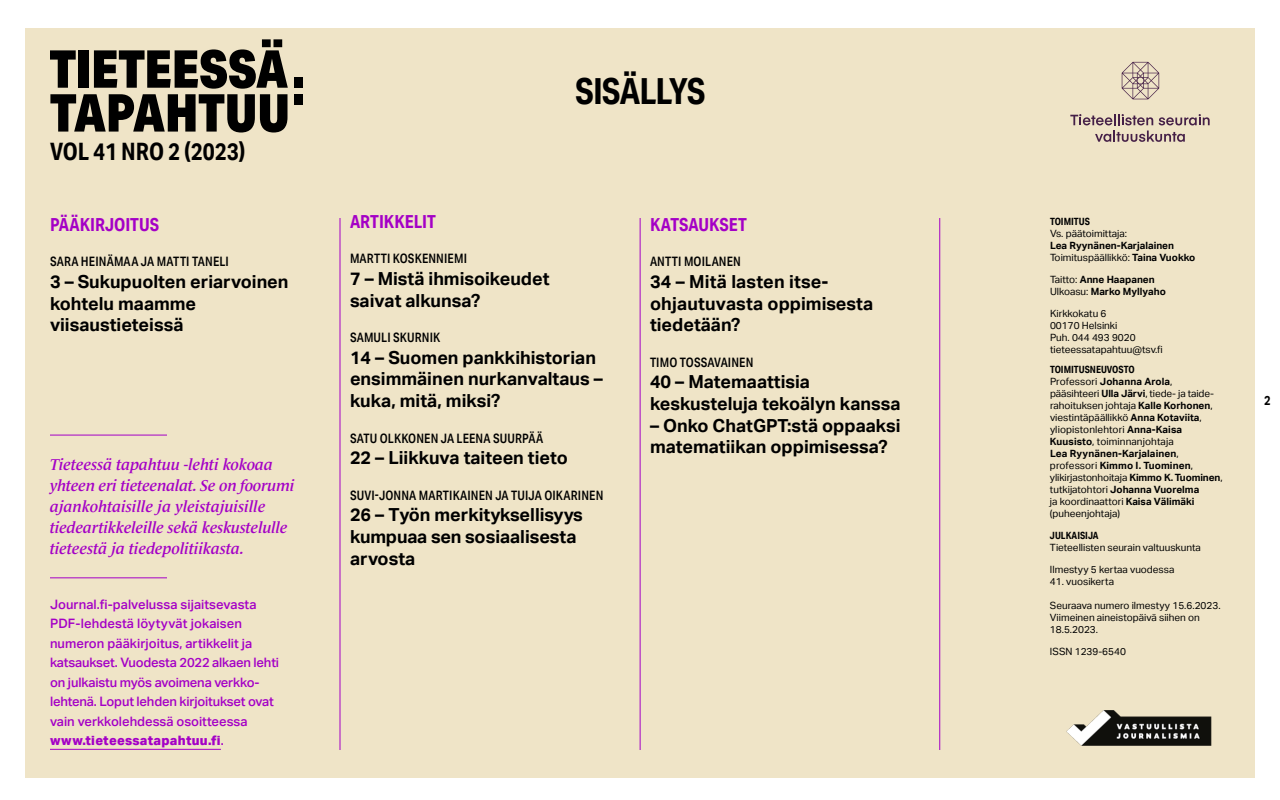
<style>
.page{position:relative;width:1280px;height:800px;background:#fff}
.page>*{position:absolute;margin:0;border:0;box-sizing:border-box;transform-origin:0 0}
.Sis_-_otsikko_1{font:700 36px "Aktiv Grotesk Cd";letter-spacing:-.025em;color:#000}
.Sis_-_lehden_numerot{font:700 24px "Aktiv Grotesk Cd";color:#000}
.t1{font:700 18px/21.6px "Aktiv Grotesk";color:#000}
.t2{font:700 18px "Aktiv Grotesk Cd";color:#a400c6}
.t3{font:italic 600 16px/21px "Le Monde Journal Std";color:#a400c6}
.t4{font:500 13px/19.5px "Aktiv Grotesk";letter-spacing:-.005em;color:#a400c6}
.t5{font:500 13px "Aktiv Grotesk Cd";letter-spacing:.01em;color:#000}
.t6{font:700 13px "Aktiv Grotesk Cd";color:#000}
.Apinalaatikko_-_L1{font:10px/12px "Aktiv Grotesk";color:#000}
.Apinalaatikko_-_L1-2{font:700 10px/12px "Aktiv Grotesk";color:#000}
.Apinalaatikko_-_otsi{font:700 10px "Aktiv Grotesk Cd";color:#000}
.s1{font-weight:800}
.s2{font-weight:400}
.s3{font-weight:700}
</style>
<div class="page">
<div style="left:25px;top:28px;width:1230px;height:750px;background:#efe4c7"></div>
<hr style="left:340px;top:218px;width:1px;height:532px;background:#a400c6">
<hr style="left:640px;top:218px;width:1px;height:532px;background:#a400c6">
<hr style="left:940px;top:218px;width:1px;height:532px;background:#a400c6">
<svg style="left:50px;top:39px;width:238px;height:94px"></svg>
<div style="left:294px;top:77px;width:9px;height:11px;background:#000"></div>
<div style="left:294px;top:94px;width:9px;height:11px;background:#000"></div>
<hr style="left:50px;top:749px;width:171px;height:1px;background:#a400c6">
<hr style="left:50px;top:435px;width:117px;height:1px;background:#a400c6">
<hr style="left:50px;top:578px;width:117px;height:1px;background:#a400c6">
<svg style="left:1070px;top:114px;width:83px;height:11px"></svg>
<svg style="left:1159px;top:114px;width:51px;height:11px"></svg>
<svg style="left:1095px;top:131px;width:90px;height:11px"></svg>
<svg style="left:1122px;top:62px;width:37px;height:37px"></svg>
<img style="left:1066px;top:710px;width:146px;height:36px">
<p class="Sis_-_lehden_numerot" style="left:50px;top:137px;width:197px">VOL 41 NRO 2 (2023)</p>
<p class="t2" style="left:50px;top:213px;width:111px">PÄÄKIRJOITUS</p>
<p class="t5" style="left:50px;top:254px;width:180px">SARA HEINÄMAA JA MATTI TANELI</p>
<p class="t1" style="left:50px;top:271px;width:240px">3 – Sukupuolten eriarvoinen kohtelu maamme viisaustieteissä</p>
<p class="t3" style="left:50px;top:454px;width:246px">Tieteessä tapahtuu -lehti kokoaa yhteen eri tieteenalat. Se on foorumi ajankohtaisille ja yleistajuisille tiedeartikkeleille sekä keskustelulle tieteestä ja tiedepolitiikasta.</p>
<p class="t4" style="left:50px;top:595px;width:231px">Journal.fi-palvelussa sijaitsevasta PDF-lehdestä löytyvät jokaisen numeron pääkirjoitus, artikkelit ja katsaukset. Vuodesta 2022 alkaen lehti on julkaistu myös avoimena verkko&shy;lehtenä. Loput lehden kirjoitukset ovat vain verkkolehdessä osoitteessa <span class="s1">www.tieteessatapahtuu.fi</span>.</p>
<h1 class="Sis_-_otsikko_1" style="left:575px;top:69px;width:132px">SISÄLLYS</h1>
<p class="t2" style="left:350px;top:210px;width:87px">ARTIKKELIT</p>
<p class="t5" style="left:350px;top:251px;width:119px">MARTTI KOSKENNIEMI</p>
<p class="t1" style="left:350px;top:268px;width:201px">7 – Mistä ihmisoikeudet saivat alkunsa?</p>
<p class="t5" style="left:350px;top:330px;width:92px">SAMULI SKURNIK</p>
<p class="t1" style="left:350px;top:347px;width:254px">14 – Suomen pankkihistorian ensimmäinen nurkanvaltaus – kuka, mitä, miksi?</p>
<p class="t5" style="left:350px;top:430px;width:195px">SATU OLKKONEN JA LEENA SUURPÄÄ</p>
<p class="t1" style="left:350px;top:447px;width:219px">22 – Liikkuva taiteen tieto</p>
<p class="t5" style="left:350px;top:487px;width:255px">SUVI-JONNA MARTIKAINEN JA TUIJA OIKARINEN</p>
<p class="t1" style="left:350px;top:504px;width:234px">26 – Työn merkityksellisyys kumpuaa sen sosiaalisesta arvosta</p>
<p class="t2" style="left:650px;top:213px;width:98px">KATSAUKSET</p>
<p class="t5" style="left:650px;top:254px;width:93px">ANTTI MOILANEN</p>
<p class="t1" style="left:650px;top:271px;width:225px">34 – Mitä lasten itse&shy;ohjautuvasta oppimisesta tiedetään?</p>
<p class="t5" style="left:650px;top:354px;width:105px">TIMO TOSSAVAINEN</p>
<p class="t1" style="left:650px;top:371px;width:252px">40 – Matemaattisia keskusteluja tekoälyn kanssa</p>
<p class="t1" style="left:650px;top:415px;width:252px">– Onko ChatGPT:stä oppaaksi matematiikan oppimisessa?</p>
<p class="Apinalaatikko_-_otsi" style="left:1050px;top:215px;width:41px">TOIMITUS</p>
<p class="Apinalaatikko_-_L1-2" style="left:1050px;top:228px;width:126px"><span class="s2">Vs. päätoimittaja:<br></span>Lea Ryynänen-Karjalainen</p>
<p class="Apinalaatikko_-_L1" style="left:1050px;top:252px;width:147px">Toimituspäällikkö: <span class="s3">Taina Vuokko</span></p>
<p class="Apinalaatikko_-_L1-2" style="left:1050px;top:274px;width:106px"><span class="s2">Taitto:</span> Anne Haapanen</p>
<p class="Apinalaatikko_-_L1-2" style="left:1050px;top:286px;width:117px"><span class="s2">Ulkoasu:</span> Marko Myllyaho</p>
<p class="Apinalaatikko_-_L1" style="left:1050px;top:308px;width:58px">Kirkkokatu 6</p>
<p class="Apinalaatikko_-_L1" style="left:1050px;top:320px;width:69px">00170 Helsinki</p>
<p class="Apinalaatikko_-_L1" style="left:1050px;top:332px;width:87px">Puh. 044 493 9020</p>
<p class="Apinalaatikko_-_L1" style="left:1050px;top:344px;width:114px">tieteessatapahtuu@tsv.fi</p>
<p class="Apinalaatikko_-_otsi" style="left:1050px;top:363px;width:86px">TOIMITUSNEUVOSTO</p>
<p class="Apinalaatikko_-_L1" style="left:1050px;top:376px;width:174px">Professori <span class="s3">Johanna Arola</span>, pääsihteeri <span class="s3">Ulla Järvi</span>, tiede- ja taide&shy;rahoituksen johtaja <span class="s3">Kalle Korhonen</span>, viestintäpäällikkö <span class="s3">Anna Kotaviita</span>, yliopistonlehtori <span class="s3">Anna-Kaisa<br>Kuusisto</span>, toiminnanjohtaja<br><span class="s3">Lea Ryynänen-Karjalainen</span>, professori <span class="s3">Kimmo I. Tuominen</span>, ylikirjastonhoitaja <span class="s3">Kimmo K. Tuominen</span>, tutkijatohtori <span class="s3">Johanna Vuorelma<br></span>ja koordinaattori <span class="s3">Kaisa Välimäki </span>(puheenjohtaja)</p>
<p class="Apinalaatikko_-_otsi" style="left:1050px;top:529px;width:50px">JULKAISIJA</p>
<p class="Apinalaatikko_-_L1" style="left:1050px;top:542px;width:152px">Tieteellisten seurain valtuuskunta</p>
<p class="Apinalaatikko_-_L1" style="left:1050px;top:564px;width:126px">Ilmestyy 5 kertaa vuodessa</p>
<p class="Apinalaatikko_-_L1" style="left:1050px;top:576px;width:66px">41. vuosikerta</p>
<p class="Apinalaatikko_-_L1" style="left:1050px;top:600px;width:172px">Seuraava numero ilmestyy 15.6.2023.<br>Viimeinen aineistopäivä siihen on<br>18.5.2023.</p>
<p class="Apinalaatikko_-_L1" style="left:1050px;top:646px;width:78px">ISSN 1239-6540</p>
<h3 class="t6" style="left:1264px;top:392px;width:8px">2</h3>
</div>
